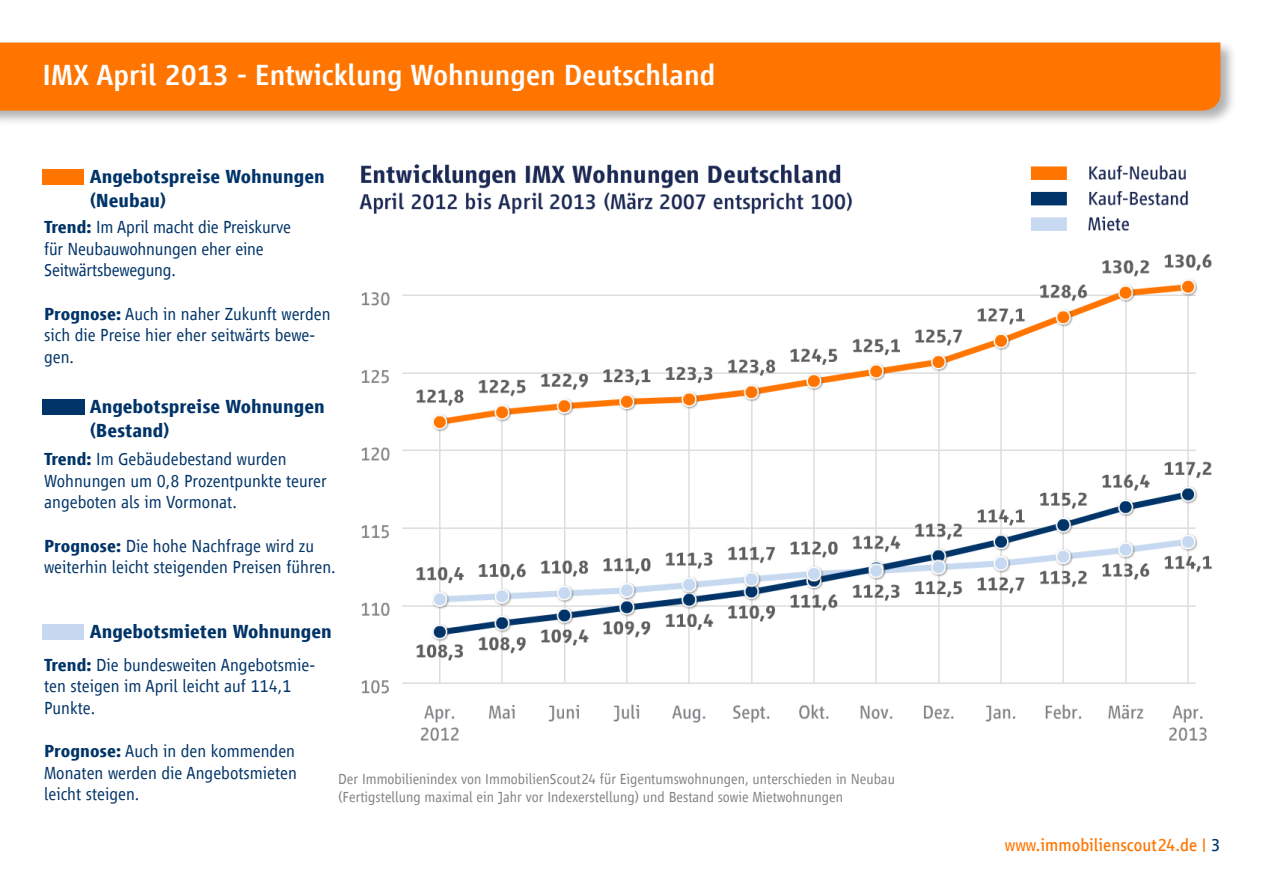
<style>
.page{position:relative;width:1263px;height:893px;background:#fff}
.page>*{position:absolute;margin:0;border:0;box-sizing:border-box;transform-origin:0 0}
.TitlePage{font:500 30px "Scout Vialog";color:#fff}
.t1{font:700 19.5px/23.4px "Scout Vialog";color:#003468}
.t2{font:300 18px/21.6px "Scout Vialog";color:#003468}
.t3{font:18px "Scout Vialog";color:#ff7500}
.t4{font:300 15px/18px "Scout Vialog";color:#828282}
.s1{font-weight:700}
.s2{color:#003468}
</style>
<div class="page">
<div style="left:0;top:40px;width:1236px;height:87px;background:#231f20;opacity:.35"></div>
<div style="left:0;top:43px;width:1220px;height:68px;background:#ff7500"></div>
<svg style="left:43px;top:169px;width:41px;height:16px"></svg>
<svg style="left:43px;top:624px;width:41px;height:16px"></svg>
<svg style="left:43px;top:399px;width:42px;height:16px"></svg>
<img style="left:359px;top:164px;width:853px;height:577px">
<p class="TitlePage" style="left:43px;top:59px;width:674px">IMX April 2013 - Entwicklung Wohnungen Deutschland</p>
<p class="t1" style="left:90px;top:165px;width:237px">Angebotspreise Wohnungen (Neubau)</p>
<p class="t2" style="left:44px;top:216px;width:248px"><span class="s1">Trend:</span> Im April macht die Preiskurve für Neubauwohnungen eher eine<br>Seitwärtsbewegung.</p>
<p class="t2" style="left:44px;top:303px;width:288px"><span class="s1">Prognose:</span> Auch in naher Zukunft werden sich die Preise hier eher seitwärts bewe&shy;gen.</p>
<p class="t1" style="left:90px;top:395px;width:237px">Angebotspreise Wohnungen (Bestand)</p>
<p class="t2" style="left:44px;top:448px;width:284px"><span class="s1">Trend:</span> Im Gebäudebestand wurden<br>Wohnungen um 0,8 Prozentpunkte teurer angeboten als im Vormonat.</p>
<p class="t2" style="left:44px;top:535px;width:293px"><span class="s1">Prognose:</span> Die hohe Nachfrage wird zu weiterhin leicht steigenden Preisen führen.</p>
<p class="t1" style="left:90px;top:620px;width:244px">Angebotsmieten Wohnungen</p>
<p class="t2" style="left:44px;top:654px;width:272px"><span class="s1">Trend:</span> Die bundesweiten Angebotsmie&shy;ten steigen im April leicht auf 114,1<br>Punkte.</p>
<p class="t2" style="left:44px;top:740px;width:254px;text-align:justify"><span class="s1">Prognose:</span> Auch in den kommenden Monaten werden die Angebotsmieten leicht steigen.</p>
<p class="t4" style="left:338px;top:770px;width:558px">Der Immobilienindex von ImmobilienScout24 für Eigentumswohnungen, unterschieden in Neubau (Fertigstellung maximal ein Jahr vor Indexerstellung) und Bestand sowie Mietwohnungen</p>
<p class="t3" style="left:1005px;top:835px;width:217px">www.immobilienscout24.de | <span class="s2">3</span></p>
</div>
